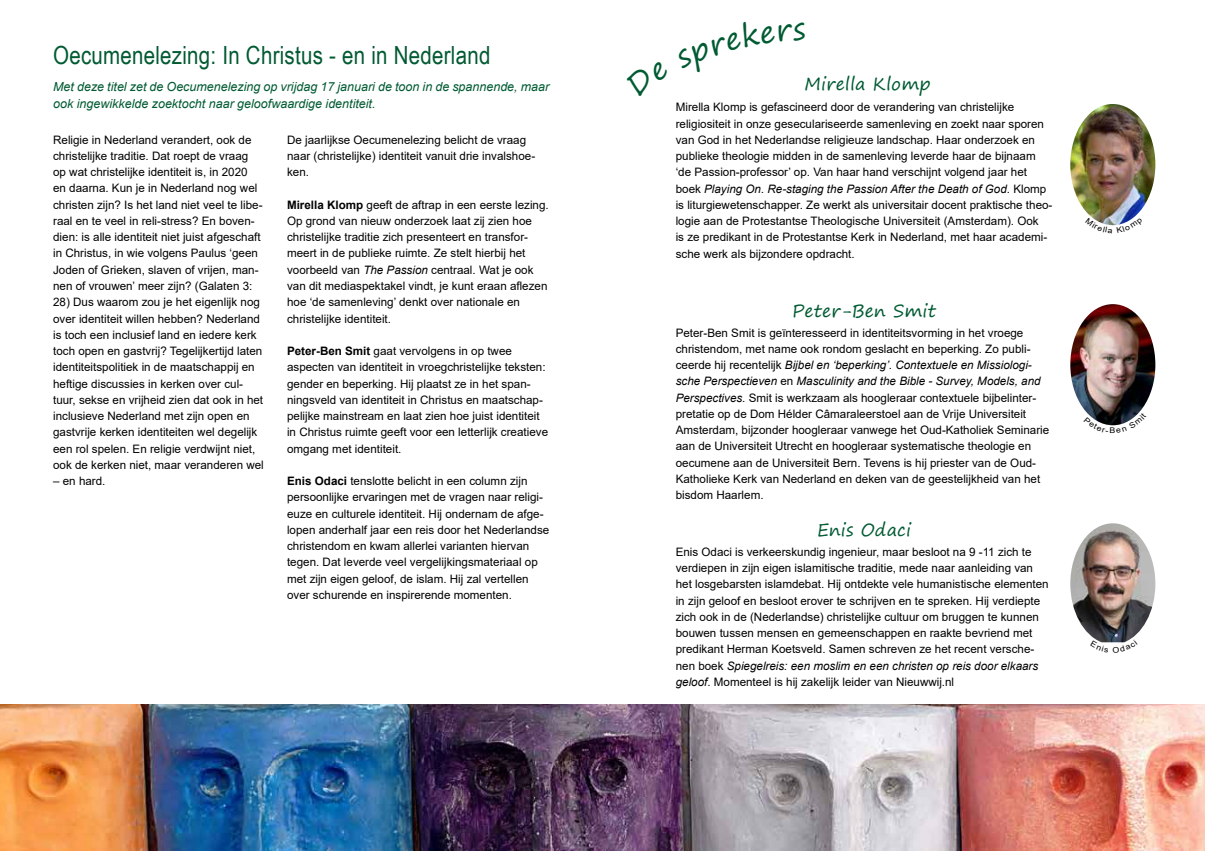
<style>
.page{position:relative;width:1205px;height:851px;background:#fff}
.page>*{position:absolute;margin:0;border:0;box-sizing:border-box;transform-origin:0 0}
.t1{font:25px "Arial Narrow";letter-spacing:.01em;color:#005a32}
.t2{font:17.5px "Segoe Print";letter-spacing:.01em;color:#005a32}
.t3{font:italic 12.5px/16.2px "Arial";color:#005a32}
.t4{font:11.62px/16.2px "Arial";color:#000}
.s1{font-style:italic}
.s2{font-weight:700}
</style>
<div class="page">
<img style="left:0;top:704px;width:1205px;height:146px">
<img style="left:1070px;top:104px;width:85px;height:113px">
<img style="left:1070px;top:304px;width:85px;height:108px">
<img style="left:1070px;top:523px;width:85px;height:116px">
<svg style="left:1092px;top:217px;width:42px;height:9px"></svg>
<svg style="left:1086px;top:412px;width:54px;height:14px"></svg>
<svg style="left:1095px;top:639px;width:35px;height:4px"></svg>
<h1 class="t1" style="left:53px;top:37px;width:439px">Oecumenelezing: In Christus - en in Nederland</h1>
<p class="t3" style="left:53px;top:79px;width:498px">Met deze titel zet de Oecumenelezing op vrijdag 17 januari de toon in de spannende, maar ook ingewikkelde zoektocht naar geloofwaardige identiteit.</p>
<h2 class="t2" style="left:804px;top:68px;width:128px">Mirella Klomp</h2>
<p class="t4" style="left:676px;top:99px;width:378px">Mirella Klomp is gefascineerd door de verandering van christelijke religiositeit in onze geseculariseerde samenleving en zoekt naar sporen van God in het Nederlandse religieuze landschap. Haar onderzoek en publieke theologie midden in de samenleving leverde haar de bijnaam ‘de Passion-professor’ op. Van haar hand verschijnt volgend jaar het boek <span class="s1">Playing On. Re-staging the Passion After the Death of God</span>. Klomp is liturgiewetenschapper. Ze werkt als universitair docent praktische theo&shy;logie aan de Protestantse Theologische Universiteit (Amsterdam). Ook<br>is ze predikant in de Protestantse Kerk in Nederland, met haar academi&shy;sche werk als bijzondere opdracht.</p>
<p class="t4" style="left:287px;top:131px;width:250px">De jaarlijkse Oecumenelezing belicht de vraag naar (christelijke) identiteit vanuit drie invalshoe&shy;ken.</p>
<p class="t4" style="left:287px;top:196px;width:263px"><span class="s2">Mirella Klomp</span> geeft de aftrap in een eerste lezing.<br>Op grond van nieuw onderzoek laat zij zien hoe christelijke traditie zich presenteert en transfor&shy;meert in de publieke ruimte. Ze stelt hierbij het voorbeeld van <span class="s1">The Passion</span> centraal. Wat je ook van dit mediaspektakel vindt, je kunt eraan aflezen hoe ‘de samenleving’ denkt over nationale en christelijke identiteit.</p>
<p class="t4" style="left:287px;top:343px;width:263px"><span class="s2">Peter-Ben Smit</span> gaat vervolgens in op twee aspecten van identiteit in vroegchristelijke teksten: gender en beperking. Hij plaatst ze in het span&shy;ningsveld van identiteit in Christus en maatschap&shy;pelijke mainstream en laat zien hoe juist identiteit in Christus ruimte geeft voor een letterlijk creatieve omgang met identiteit.</p>
<p class="t4" style="left:287px;top:473px;width:264px"><span class="s2">Enis Odaci</span> tenslotte belicht in een column zijn persoonlijke ervaringen met de vragen naar religi&shy;euze en culturele identiteit. Hij ondernam de afge&shy;lopen anderhalf jaar een reis door het Nederlandse christendom en kwam allerlei varianten hiervan tegen. Dat leverde veel vergelijkingsmateriaal op met zijn eigen geloof, de islam. Hij zal vertellen over schurende en inspirerende momenten.</p>
<p class="t4" style="left:53px;top:131px;width:211px">Religie in Nederland verandert, ook de christelijke traditie. Dat roept de vraag op wat christelijke identiteit is, in 2020 en daarna. Kun je in Nederland nog wel christen zijn? Is het land niet veel te libe&shy;raal en te veel in reli-stress? En boven&shy;dien: is alle identiteit niet juist afgeschaft in Christus, in wie volgens Paulus ‘geen Joden of Grieken, slaven of vrijen, man&shy;nen of vrouwen’ meer zijn? (Galaten 3:</p>
<p class="t4" style="left:53px;top:294px;width:212px">28) Dus waarom zou je het eigenlijk nog over identiteit willen hebben? Nederland is toch een inclusief land en iedere kerk toch open en gastvrij? Tegelijkertijd laten identiteitspolitiek in de maatschappij en heftige discussies in kerken over cul&shy;tuur, sekse en vrijheid zien dat ook in het inclusieve Nederland met zijn open en gastvrije kerken identiteiten wel degelijk een rol spelen. En religie verdwijnt niet, ook de kerken niet, maar veranderen wel</p>
<p class="t4" style="left:53px;top:473px;width:54px">– en hard.</p>
<h2 class="t2" style="left:792px;top:295px;width:145px">Peter-Ben Smit</h2>
<p class="t4" style="left:676px;top:324px;width:375px">Peter-Ben Smit is geïnteresseerd in identiteitsvorming in het vroege christendom, met name ook rondom geslacht en beperking. Zo publi&shy;ceerde hij recentelijk <span class="s1">Bijbel en ‘beperking’</span>. <span class="s1">Contextuele en Missiologi&shy;sche Perspectieven</span> en <span class="s1">Masculinity and the Bible - Survey, Models, and Perspectives</span>. Smit is werkzaam als hoogleraar contextuele bijbelinter&shy;pretatie op de Dom Hélder Câmaraleerstoel aan de Vrije Universiteit Amsterdam, bijzonder hoogleraar vanwege het Oud-Katholiek Seminarie aan de Universiteit Utrecht en hoogleraar systematische theologie en oecumene aan de Universiteit Bern. Tevens is hij priester van de Oud-Katholieke Kerk van Nederland en deken van de geestelijkheid van het bisdom Haarlem.</p>
<h2 class="t2" style="left:817px;top:514px;width:96px">Enis Odaci</h2>
<p class="t4" style="left:676px;top:543px;width:374px">Enis Odaci is verkeerskundig ingenieur, maar besloot na 9 -11 zich te verdiepen in zijn eigen islamitische traditie, mede naar aanleiding van het losgebarsten islamdebat. Hij ontdekte vele humanistische elementen in zijn geloof en besloot erover te schrijven en te spreken. Hij verdiepte zich ook in de (Nederlandse) christelijke cultuur om bruggen te kunnen bouwen tussen mensen en gemeenschappen en raakte bevriend met predikant Herman Koetsveld. Samen schreven ze het recent versche&shy;nen boek <span class="s1">Spiegelreis: een moslim en een christen op reis door elkaars geloof</span>. Momenteel is hij zakelijk leider van Nieuwwij.nl</p>
</div>
